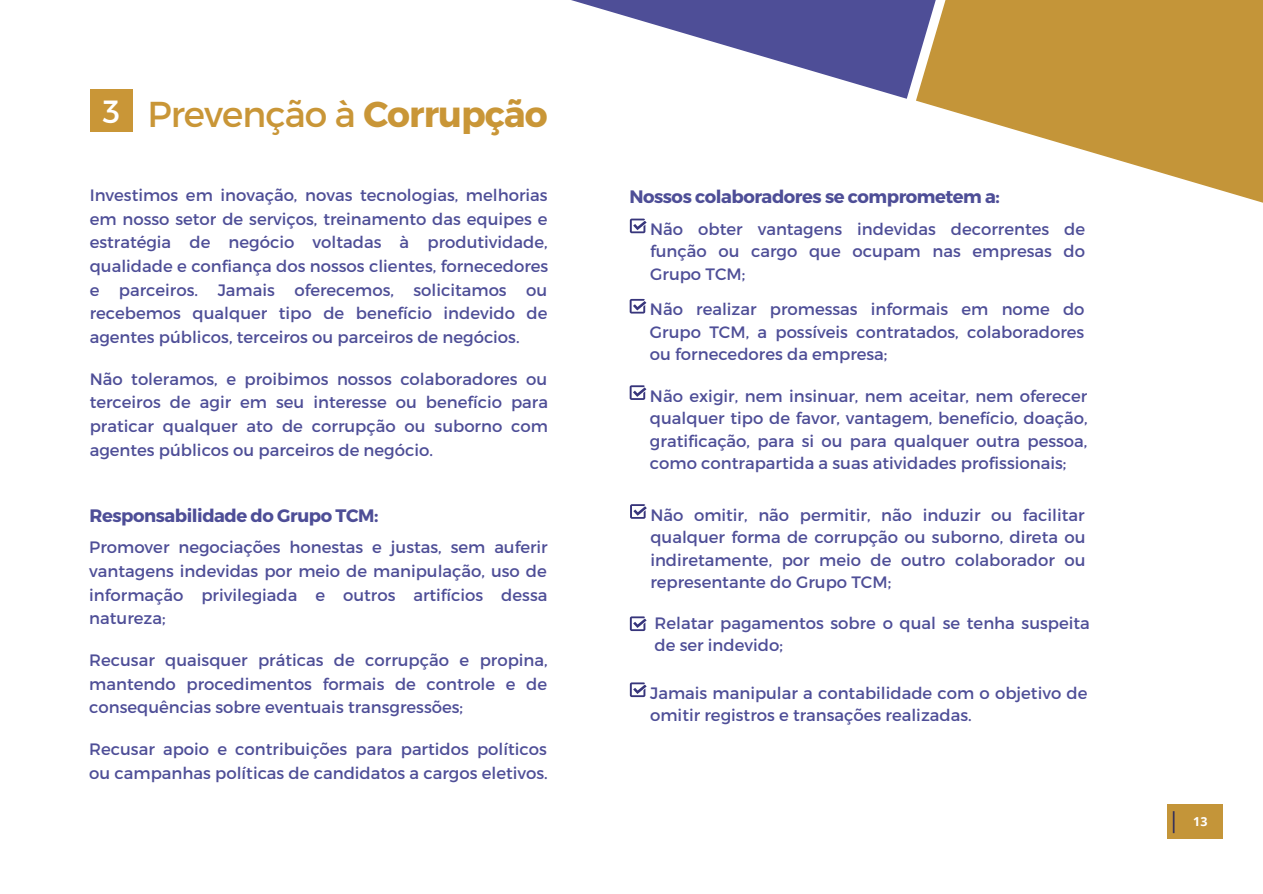
<style>
.page{position:relative;width:1263px;height:894px;background:#fff}
.page>*{position:absolute;margin:0;border:0;box-sizing:border-box;transform-origin:0 0}
.t1{font:36px "Montserrat";letter-spacing:-.025em;color:#c99637}
.t2{font:32.1px "Montserrat";color:#fff}
.t3{font:700 18px "Montserrat";letter-spacing:-.025em;color:#4e4e97}
.t4{font:16.5px/23.5px "Montserrat";color:#4e4e97;text-align:justify}
.t5{font:700 12.45px "Open Sans";color:#fff}
.s1{font-weight:700}
.s2{font-weight:400;font-size:21.9px;color:#29285d}
</style>
<div class="page">
<svg style="left:571px;top:0;width:345px;height:99px;fill:#4e4e97"></svg>
<svg style="left:916px;top:0;width:347px;height:203px;fill:#c49539"></svg>
<div style="left:90px;top:89px;width:42px;height:43px;background:#c99637"></div>
<svg style="left:630px;top:218px;width:17px;height:15px"></svg>
<svg style="left:630px;top:385px;width:16px;height:15px"></svg>
<svg style="left:630px;top:299px;width:16px;height:14px"></svg>
<div style="left:1168px;top:803px;width:55px;height:35px;background:#c49539"></div>
<svg style="left:630px;top:504px;width:17px;height:14px"></svg>
<svg style="left:630px;top:682px;width:17px;height:15px"></svg>
<svg style="left:630px;top:616px;width:17px;height:15px"></svg>
<h2 class="t2" style="left:103px;top:91px;width:19px">3</h2>
<h1 class="t1" style="left:147px;top:91px;width:402px">Prevenção à <span class="s1">Corrupção</span></h1>
<p class="t4" style="left:90px;top:182px;width:460px">Investimos em inovação, novas tecnologias, melhorias em nosso setor de serviços, treinamento das equipes e estratégia de negócio voltadas à produtividade, qualidade e confiança dos nossos clientes, fornecedores e parceiros. Jamais oferecemos, solicitamos ou recebemos qualquer tipo de benefício indevido de agentes públicos, terceiros ou parceiros de negócios.</p>
<p class="t4" style="left:90px;top:366px;width:460px">Não toleramos, e proibimos nossos colaboradores ou terceiros de agir em seu interesse ou benefício para praticar qualquer ato de corrupção ou suborno com agentes públicos ou parceiros de negócio.</p>
<p class="t3" style="left:89px;top:503px;width:290px">Responsabilidade do Grupo TCM:</p>
<p class="t4" style="left:89px;top:535px;width:460px">Promover negociações honestas e justas, sem auferir vantagens indevidas por meio de manipulação, uso de informação privilegiada e outros artifícios dessa natureza;</p>
<p class="t4" style="left:89px;top:647px;width:460px">Recusar quaisquer práticas de corrupção e propina, mantendo procedimentos formais de controle e de consequências sobre eventuais transgressões;</p>
<p class="t4" style="left:89px;top:736px;width:460px">Recusar apoio e contribuições para partidos políticos ou campanhas políticas de candidatos a cargos eletivos.</p>
<p class="t3" style="left:629px;top:185px;width:372px">Nossos colaboradores se comprometem a:</p>
<p class="t4" style="left:650px;top:217px;width:436px;line-height:22.5px">Não obter vantagens indevidas decorrentes de função ou cargo que ocupam nas empresas do Grupo TCM;</p>
<p class="t4" style="left:650px;top:297px;width:436px;line-height:22.5px">Não realizar promessas informais em nome do Grupo TCM, a possíveis contratados, colaboradores ou fornecedores da empresa;</p>
<p class="t4" style="left:650px;top:383px;width:439px;line-height:22.5px">Não exigir, nem insinuar, nem aceitar, nem oferecer qualquer tipo de favor, vantagem, benefício, doação, gratificação, para si ou para qualquer outra pessoa, como contrapartida a suas atividades profissionais;</p>
<p class="t4" style="left:650px;top:502px;width:437px;line-height:22.5px">Não omitir, não permitir, não induzir ou facilitar qualquer forma de corrupção ou suborno, direta ou indiretamente, por meio de outro colaborador ou representante do Grupo TCM;</p>
<p class="t4" style="left:655px;top:610px;width:437px;line-height:22.5px">Relatar pagamentos sobre o qual se tenha suspeita de ser indevido;</p>
<p class="t4" style="left:650px;top:680px;width:439px;line-height:22.5px">Jamais manipular a contabilidade com o objetivo de omitir registros e transações realizadas.</p>
<p class="t5" style="left:1168px;top:812px;width:41px"><span class="s2">|</span> 13</p>
</div>
